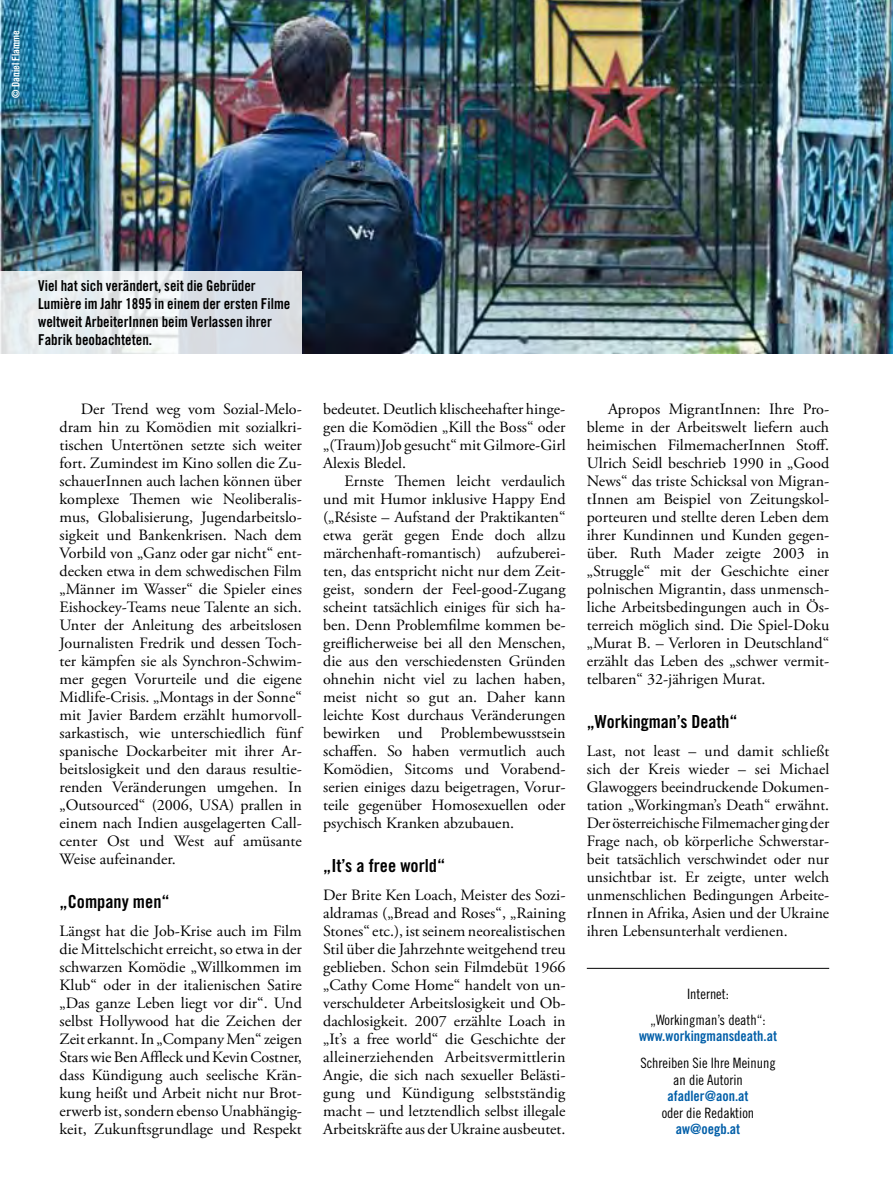
<style>
.page{position:relative;width:893px;height:1191px;background:#fff}
.page>*{position:absolute;margin:0;border:0;box-sizing:border-box;transform-origin:0 0}
.t1{font:18px "Trade Gothic Bold Cond Twenty";color:#000}
.t2{font:15.75px/18px "Adobe Garamond Pro";color:#000;text-align:justify}
.t3{font:15px/18px "Trade Gothic Bold Cond Twenty";color:#000}
.t4{font:14.25px/26.1px "Trade Gothic Cond Eighteen";color:#000;text-align:center}
.t5{font:14.25px "Trade Gothic Bold Cond Twenty";color:#005ea8}
.t6{font:10.5px "Trade Gothic Bold Cond Twenty";color:#fff}
</style>
<div class="page">
<hr style="left:587px;top:968px;width:242px;height:1px;background:#000">
<img style="left:0;top:0;width:893px;height:353px">
<svg style="left:0;top:271px;width:302px;height:83px"></svg>
<p class="t6" style="left:9px;top:98px;width:69px;rotate:-90deg">© Daniel Flamme</p>
<p class="t3" style="left:38px;top:277px;width:254px">Viel hat sich verändert, seit die Gebrüder Lumière im Jahr 1895 in einem der ersten Filme weltweit ArbeiterInnen beim Verlassen ihrer Fabrik beobachteten.</p>
<p class="t2" style="left:60px;top:401px;width:244px;text-indent:21px">Der Trend weg vom Sozial-Melo&shy;dram hin zu Komödien mit sozialkri&shy;tischen Untertönen setzte sich weiter fort. Zumindest im Kino sollen die Zu&shy;schauerInnen auch lachen können über komplexe Themen wie Neoliberalis&shy;mus, Globalisierung, Jugendarbeitslo&shy;sigkeit und Bankenkrisen. Nach dem Vorbild von „Ganz oder gar nicht“ ent&shy;decken etwa in dem schwedischen Film „Männer im Wasser“ die Spieler eines Eishockey-Teams neue Talente an sich.<br>Unter der Anleitung des arbeitslosen Journalisten Fredrik und dessen Toch&shy;ter kämpfen sie als Synchron-Schwim&shy;mer gegen Vorurteile und die eigene Midlife-Crisis. „Montags in der Sonne“ mit Javier Bardem erzählt humorvoll&shy;sarkastisch, wie unterschiedlich fünf spanische Dockarbeiter mit ihrer Ar&shy;beitslosigkeit und den daraus resultie&shy;renden Veränderungen umgehen. In „Outsourced“ (2006, USA) prallen in einem nach Indien ausgelagerten Call&shy;center Ost und West auf amüsante Weise aufeinander.</p>
<p class="t1" style="left:60px;top:890px;width:112px">„Company men“</p>
<p class="t2" style="left:60px;top:923px;width:244px">Längst hat die Job-Krise auch im Film die Mittelschicht erreicht, so etwa in der schwarzen Komödie „Willkommen im Klub“ oder in der italienischen Satire „Das ganze Leben liegt vor dir“. Und selbst Hollywood hat die Zeichen der Zeit erkannt. In „Company Men“ zeigen Stars wie Ben Affleck und Kevin Costner, dass Kündigung auch seelische Krän&shy;kung heißt und Arbeit nicht nur Brot&shy;erwerb ist, sondern ebenso Unabhängig&shy;keit, Zukunftsgrundlage und Respekt</p>
<p class="t2" style="left:323px;top:401px;width:244px">bedeutet. Deutlich klischeehafter hinge&shy;gen die Komödien „Kill the Boss“ oder „(Traum)Job gesucht“ mit Gilmore-Girl Alexis Bledel.</p>
<p class="t2" style="left:323px;top:473px;width:244px;text-indent:21px">Ernste Themen leicht verdaulich und mit Humor inklusive Happy End („Résiste – Aufstand der Praktikanten“ etwa gerät gegen Ende doch allzu märchenhaft-romantisch) aufzuberei&shy;ten, das entspricht nicht nur dem Zeit&shy;geist, sondern der Feel-good-Zugang scheint tatsächlich einiges für sich ha&shy;ben. Denn Problemfilme kommen be&shy;greiflicherweise bei all den Menschen, die aus den verschiedensten Gründen ohnehin nicht viel zu lachen haben, meist nicht so gut an. Daher kann leichte Kost durchaus Veränderungen bewirken und Problembewusstsein schaffen. So haben vermutlich auch Komödien, Sitcoms und Vorabend&shy;serien einiges dazu beigetragen, Vorur&shy;teile gegenüber Homosexuellen oder psychisch Kranken abzubauen.</p>
<p class="t1" style="left:323px;top:854px;width:124px">„It’s a free world“</p>
<p class="t2" style="left:323px;top:887px;width:244px">Der Brite Ken Loach, Meister des Sozi&shy;aldramas („Bread and Roses“, „Raining Stones“ etc.), ist seinem neorealistischen Stil über die Jahrzehnte weitgehend treu geblieben. Schon sein Filmdebüt 1966 „Cathy Come Home“ handelt von un&shy;verschuldeter Arbeitslosigkeit und Ob&shy;dachlosigkeit. 2007 erzählte Loach in „It’s a free world“ die Geschichte der alleinerziehenden Arbeitsvermittlerin Angie, die sich nach sexueller Belästi&shy;gung und Kündigung selbstständig macht – und letztendlich selbst illegale Arbeitskräfte aus der Ukraine ausbeutet.</p>
<p class="t2" style="left:587px;top:401px;width:244px;text-indent:21px">Apropos MigrantInnen: Ihre Pro&shy;bleme in der Arbeitswelt liefern auch heimischen FilmemacherInnen Stoff.<br>Ulrich Seidl beschrieb 1990 in „Good News“ das triste Schicksal von Migran&shy;tInnen am Beispiel von Zeitungskol&shy;porteuren und stellte deren Leben dem ihrer Kundinnen und Kunden gegen&shy;über. Ruth Mader zeigte 2003 in „Struggle“ mit der Geschichte einer polnischen Migrantin, dass unmensch&shy;liche Arbeitsbedingungen auch in Ös&shy;terreich möglich sind. Die Spiel-Doku „Murat B. – Verloren in Deutschland“ erzählt das Leben des „schwer vermit&shy;telbaren“ 32-jährigen Murat.</p>
<p class="t1" style="left:587px;top:710px;width:152px">„Workingman’s Death“</p>
<p class="t2" style="left:587px;top:743px;width:244px">Last, not least – und damit schließt sich der Kreis wieder – sei Michael Glawoggers beeindruckende Dokumen&shy;tation „Workingman’s Death“ erwähnt.<br>Der österreichische Filmemacher ging der Frage nach, ob körperliche Schwerstar&shy;beit tatsächlich verschwindet oder nur unsichtbar ist. Er zeigte, unter welch unmenschlichen Bedingungen Arbeite&shy;rInnen in Afrika, Asien und der Ukraine ihren Lebensunterhalt verdienen.</p>
<p class="t4" style="left:650px;top:980px;width:117px">Internet: „Workingman’s death“:</p>
<p class="t5" style="left:639px;top:1027px;width:139px">www.workingmansdeath.at</p>
<p class="t4" style="left:640px;top:1054px;width:137px;line-height:16.5px">Schreiben Sie Ihre Meinung an die Autorin</p>
<p class="t5" style="left:667px;top:1087px;width:83px">afadler@aon.at</p>
<p class="t4" style="left:662px;top:1099px;width:94px">oder die Redaktion</p>
<p class="t5" style="left:676px;top:1120px;width:66px">aw@oegb.at</p>
</div>
